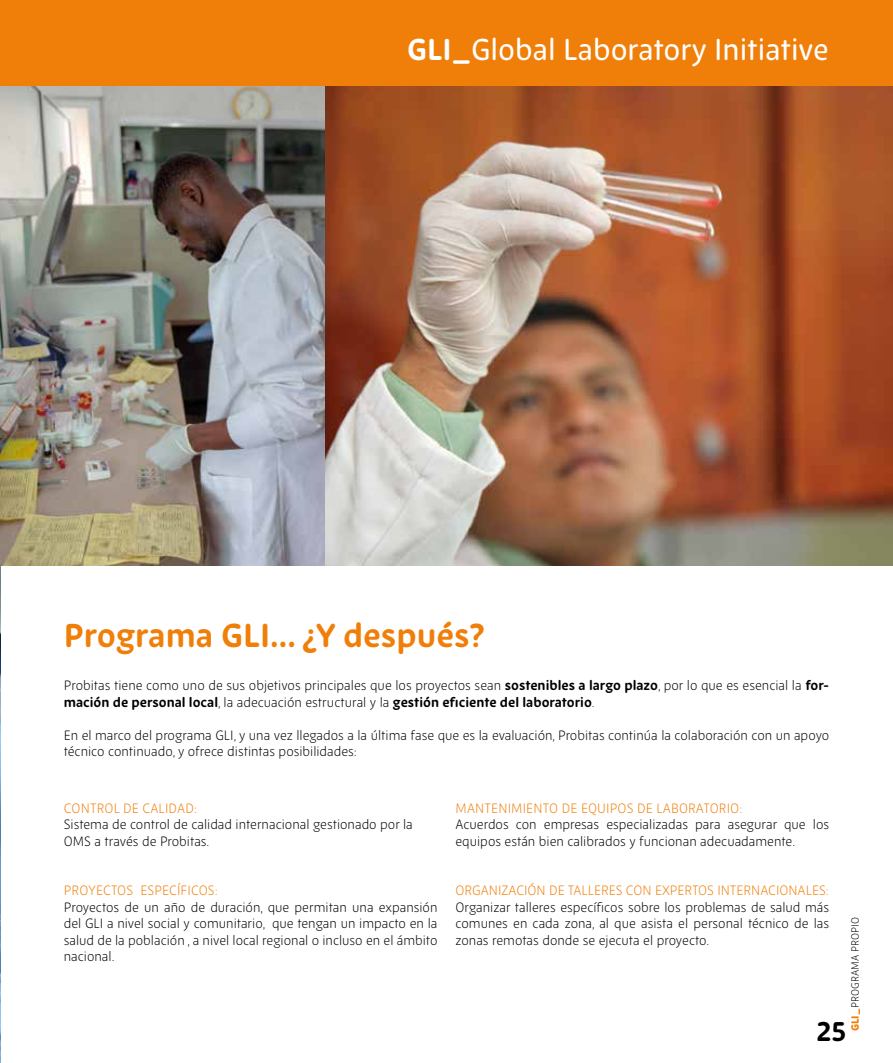
<style>
.page{position:relative;width:893px;height:1063px;background:#fff}
.page>*{position:absolute;margin:0;border:0;box-sizing:border-box;transform-origin:0 0}
.t1{font:700 33px "Zen New";color:#f07f09}
.t2{font:500 30px "Zen New";color:#fff}
.t3{font:700 27px "Zen New";color:#000}
.t4{font:300 13.5px/16.5px "Zen New";color:#000}
.t5{font:300 13.5px "Zen New";letter-spacing:.005em;color:#f07f09}
.t6{font:300 10.5px "Zen New";letter-spacing:.01em;color:#000}
.s1{font-weight:700}
.s2{font-weight:800;color:#f07f09}
</style>
<div class="page">
<img style="left:0;top:566px;width:1px;height:497px">
<div style="left:0;top:0;width:893px;height:86px;background:#f07f09"></div>
<img style="left:325px;top:86px;width:568px;height:480px">
<img style="left:1px;top:86px;width:324px;height:480px">
<h2 class="t2" style="left:407px;top:32px;width:423px"><span class="s1">GLI_</span>Global Laboratory Initiative</h2>
<h1 class="t1" style="left:64px;top:615px;width:423px">Programa GLI… ¿Y después?</h1>
<p class="t4" style="left:64px;top:678px;width:767px">Probitas tiene como uno de sus objetivos principales que los proyectos sean <span class="s1">sostenibles a largo plazo</span>, por lo que es esencial la <span class="s1">for&shy;mación de personal local</span>, la adecuación estructural y la <span class="s1">gestión eficiente del laboratorio</span>.</p>
<p class="t4" style="left:64px;top:727px;width:767px">En el marco del programa GLI, y una vez llegados a la última fase que es la evaluación, Probitas continúa la colaboración con un apoyo técnico continuado, y ofrece distintas posibilidades:</p>
<p class="t5" style="left:64px;top:800px;width:135px">CONTROL DE CALIDAD:</p>
<p class="t4" style="left:64px;top:816px;width:351px">Sistema de control de calidad internacional gestionado por la<br>OMS a través de Probitas.</p>
<p class="t5" style="left:64px;top:883px;width:155px">PROYECTOS ESPECÍFICOS:</p>
<p class="t4" style="left:64px;top:899px;width:375px;text-align:justify">Proyectos de un año de duración, que permitan una expansión del GLI a nivel social y comunitario, que tengan un impacto en la salud de la población , a nivel local regional o incluso en el ámbito nacional.</p>
<p class="t5" style="left:456px;top:800px;width:288px">MANTENIMIENTO DE EQUIPOS DE LABORATORIO:</p>
<p class="t4" style="left:455px;top:816px;width:375px">Acuerdos con empresas especializadas para asegurar que los equipos están bien calibrados y funcionan adecuadamente.</p>
<p class="t5" style="left:456px;top:883px;width:375px">ORGANIZACIÓN DE TALLERES CON EXPERTOS INTERNACIONALES:</p>
<p class="t4" style="left:455px;top:899px;width:375px;text-align:justify">Organizar talleres específicos sobre los problemas de salud más comunes en cada zona, al que asista el personal técnico de las zonas remotas donde se ejecuta el proyecto.</p>
<p class="t6" style="left:849px;top:1031px;width:115px;rotate:-90deg"><span class="s2">GLI_</span>PROGRAMA PROPIO</p>
<h3 class="t3" style="left:816px;top:1015px;width:31px">25</h3>
</div>
